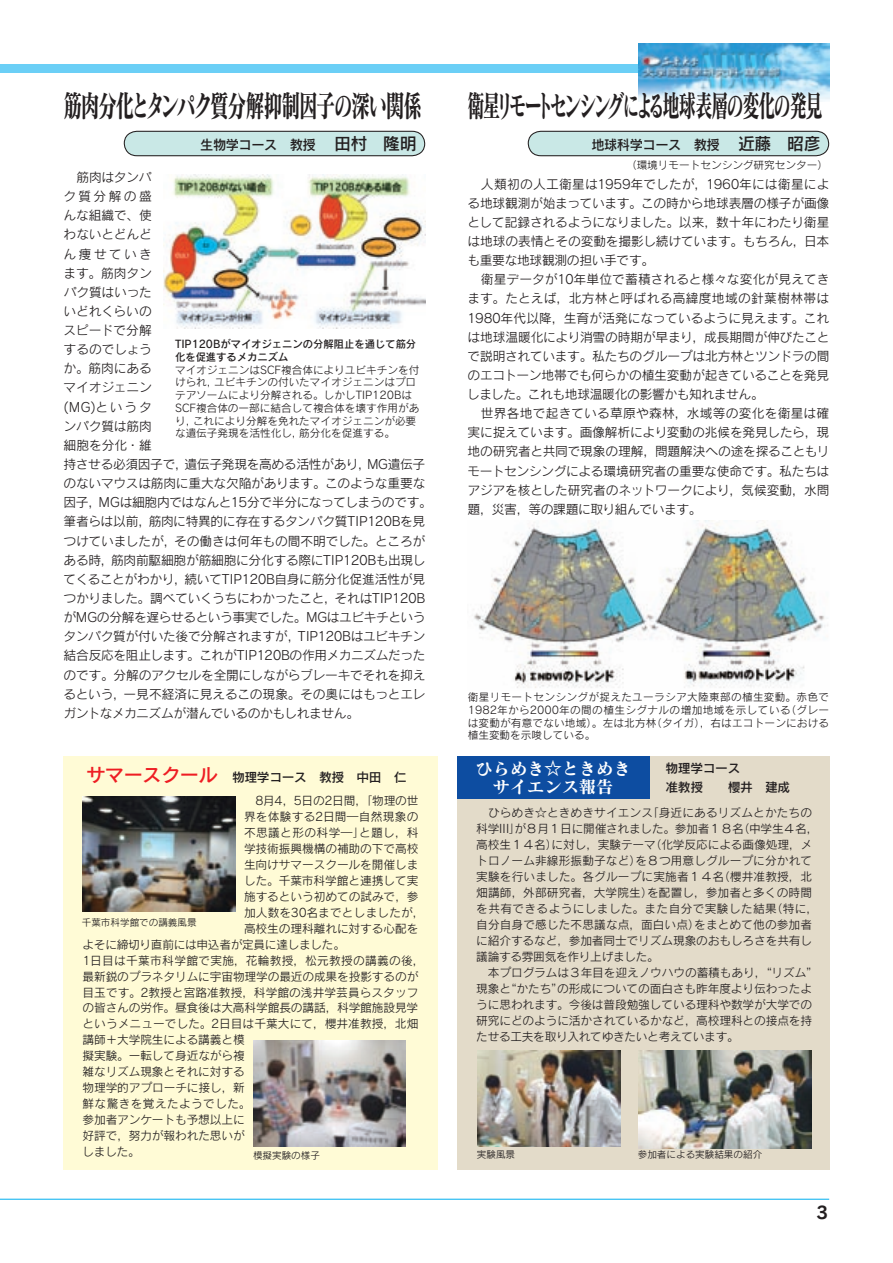
<style>
.page{position:relative;width:893px;height:1263px;background:#fff}
.page>*{position:absolute;margin:0;border:0;box-sizing:border-box;transform-origin:0 0}
.t1{font:30.9px "Matisse Pro B";letter-spacing:-.135em;color:#231f20;scale:.56 1}
.t2{font:30.9px "Matisse Pro B";letter-spacing:-.085em;color:#231f20;scale:.61 1}
.t3{font:19.2px "Rodin Pro DB";letter-spacing:-.025em;color:#ee1d23}
.t4{font:17.25px/18.1px "Matisse Pro B";color:#fff;text-align:center}
.t5{font:13.8px "Rodin Pro DB";letter-spacing:-.035em;color:#231f20;scale:.96 1}
.t6{font:12.75px/19.2px "Rodin Pro M";letter-spacing:-.02em;color:#231f20}
.t7{font:12.75px/19.2px "Rodin Pro DB";letter-spacing:-.025em;color:#231f20}
.t8{font:11.7px/15.9px "Rodin Pro M";letter-spacing:-.01em;color:#231f20}
.t9{font:11.7px "Rodin Pro M";letter-spacing:.025em;color:#231f20}
.t10{font:11.7px "Rodin Pro M";letter-spacing:.035em;color:#231f20}
.t11{font:11.7px "Rodin Pro M";letter-spacing:.01em;color:#231f20}
.t12{font:10.65px/12.8px "Rodin Pro M";color:#231f20;text-align:justify}
.t13{font:10.65px/12.8px "Rodin Pro DB";color:#231f20}
.t14{font:9.6px "Rodin Pro M";color:#231f20}
.s1{font-size:16.95px}
</style>
<div class="page">
<div style="left:0;top:64px;width:829px;height:8px;background:#6bcff6"></div>
<img style="left:638px;top:43px;width:191px;height:58px">
<hr style="left:0;top:1199px;width:829px;height:1px;background:#00aeef">
<img style="left:473px;top:521px;width:355px;height:167px">
<div style="left:64px;top:756px;width:374px;height:413px;background:#fffbd6"></div>
<div style="left:457px;top:756px;width:372px;height:413px;background:#e3dbc9"></div>
<div style="left:457px;top:756px;width:192px;height:43px;background:#0d4da1"></div>
<img style="left:83px;top:797px;width:153px;height:115px">
<img style="left:253px;top:1040px;width:153px;height:107px">
<img style="left:638px;top:1050px;width:173px;height:98px">
<img style="left:477px;top:1050px;width:143px;height:96px">
<svg style="left:123px;top:130px;width:303px;height:27px;background:#bfd9d7"></svg>
<svg style="left:527px;top:130px;width:303px;height:27px;background:#bfd9d7"></svg>
<img style="left:163px;top:174px;width:262px;height:154px">
<h1 class="t2" style="left:63px;top:85px;width:590px">筋肉分化とタンパク質分解抑制因子の深い関係</h1>
<p class="t5" style="left:200px;top:135px;width:227px">生物学コース　教授<span class="s1">　田村　隆明</span></p>
<p class="t6" style="left:63px;top:167px;width:370px">　筋肉はタンパ<br>ク質分解の盛<br>んな組織で、使<br>わないとどんど<br>ん痩せていき<br>ます。筋肉タン<br>パク質はいった<br>いどれくらいの<br>スピードで分解<br>するのでしょう<br>か。筋肉にある<br>マイオジェニン<br>(MG)というタ<br>ンパク質は筋肉<br>細胞を分化・維<br>持させる必須因子で, 遺伝子発現を高める活性があり, MG遺伝子のないマウスは筋肉に重大な欠陥があります。このような重要な因子, MGは細胞内ではなんと15分で半分になってしまうのです。筆者らは以前, 筋肉に特異的に存在するタンパク質TIP120Bを見つけていましたが, その働きは何年もの間不明でした。ところがある時, 筋肉前駆細胞が筋細胞に分化する際にTIP120Bも出現してくることがわかり, 続いてTIP120B自身に筋分化促進活性が見つかりました。調べていくうちにわかったこと, それはTIP120BがMGの分解を遅らせるという事実でした。MGはユビキチというタンパク質が付いた後で分解されますが, TIP120Bはユビキチン結合反応を阻止します。これがTIP120Bの作用メカニズムだったのです。分解のアクセルを全開にしながらブレーキでそれを抑えるという, 一見不経済に見えるこの現象。その奧にはもっとエレガントなメカニズムが潜んでいるのかもしれません。</p>
<p class="t13" style="left:175px;top:337px;width:243px">TIP120Bがマイオジェニンの分解阻止を通じて筋分化を促進するメカニズム</p>
<p class="t12" style="left:175px;top:363px;width:246px;text-align:left">マイオジェニンはSCF複合体によりユビキチンを付けられ, ユビキチンの付いたマイオジェニンはプロテアソームにより分解される。しかしTIP120Bは<br>SCF複合体の一部に結合して複合体を壊す作用があり, これにより分解を免れたマイオジェニンが必要な遺伝子発現を活性化し, 筋分化を促進する。</p>
<h1 class="t1" style="left:467px;top:85px;width:636px">衛星リモートセンシングによる地球表層の変化の発見</h1>
<p class="t12" style="left:626px;top:158px;width:203px">（環境リモートセンシング研究センター）</p>
<p class="t5" style="left:591px;top:135px;width:240px">地球科学コース　教授<span class="s1">　近藤　昭彦</span></p>
<p class="t6" style="left:467px;top:174px;width:364px">　人類初の人工衛星は1959年でしたが，1960年には衛星による地球観測が始まっています。この時から地球表層の様子が画像として記録されるようになりました。以来，数十年にわたり衛星は地球の表情とその変動を撮影し続けています。もちろん，日本も重要な地球観測の担い手です。<br>　衛星データが10年単位で蓄積されると様々な変化が見えてきます。たとえば，北方林と呼ばれる高緯度地域の針葉樹林帯は<br>1980年代以降，生育が活発になっているように見えます。これは地球温暖化により消雪の時期が早まり，成長期間が伸びたことで説明されています。私たちのグループは北方林とツンドラの間のエコトーン地帯でも何らかの植生変動が起きていることを発見しました。これも地球温暖化の影響かも知れません。<br>　世界各地で起きている草原や森林，水域等の変化を衛星は確実に捉えています。画像解析により変動の兆候を発見したら，現地の研究者と共同で現象の理解，問題解決への途を探ることもリモートセンシングによる環境研究者の重要な使命です。私たちはアジアを核とした研究者のネットワークにより，気候変動，水問題，災害，等の課題に取り組んでいます。</p>
<p class="t12" style="left:468px;top:690px;width:363px">衛星リモートセンシングが捉えたユーラシア大陸東部の植生変動。赤色で1982年から2000年の間の植生シグナルの増加地域を示している（グレーは変動が有意でない地域）。左は北方林（タイガ），右はエコトーンにおける植生変動を示唆している。</p>
<p class="t7" style="left:232px;top:767px;width:176px">物理学コース　教授　中田　仁</p>
<h3 class="t4" style="left:476px;top:759px;width:156px">ひらめき☆ときめきサイエンス報告</h3>
<p class="t8" style="left:476px;top:805px;width:343px">　ひらめき☆ときめきサイエンス「身近にあるリズムとかたちの科学III」が８月１日に開催されました。参加者１８名（中学生４名，高校生１４名）に対し，実験テーマ（化学反応による画像処理，メトロノーム非線形振動子など）を８つ用意しグループに分かれて実験を行いました。各グループに実施者１４名（櫻井准教授，北畑講師，外部研究者，大学院生）を配置し，参加者と多くの時間を共有できるようにしました。また自分で実験した結果（特に，自分自身で感じた不思議な点，面白い点）をまとめて他の参加者に紹介するなど，参加者同士でリズム現象のおもしろさを共有し議論する雰囲気を作り上げました。<br>　本プログラムは３年目を迎えノウハウの蓄積もあり，“リズム”現象と“かたち”の形成についての面白さも昨年度より伝わったように思われます。今後は普段勉強している理科や数学が大学での研究にどのように活かされているかなど，高校理科との接点を持たせる工夫を取り入れてゆきたいと考えています。</p>
<p class="t7" style="left:665px;top:758px;width:126px">物理学コース<br>准教授　　櫻井　建成</p>
<h2 class="t3" style="left:87px;top:762px;width:133px">サマースクール</h2>
<p class="t8" style="left:244px;top:792px;width:176px">　8月4，5日の2日間，「物理の世</p>
<p class="t9" style="left:244px;top:809px;width:176px">界を体験する2日間―自然現象の</p>
<p class="t10" style="left:244px;top:825px;width:176px">不思議と形の科学―」と題し，科</p>
<p class="t8" style="left:244px;top:840px;width:176px">学技術振興機構の補助の下で高校</p>
<p class="t8" style="left:244px;top:856px;width:176px">生向けサマースクールを開催しま</p>
<p class="t8" style="left:244px;top:872px;width:176px">した。千葉市科学館と連携して実</p>
<p class="t8" style="left:244px;top:888px;width:176px">施するという初めての試みで，参</p>
<p class="t11" style="left:244px;top:905px;width:182px">加人数を30名までとしましたが，</p>
<p class="t8" style="left:244px;top:920px;width:176px">高校生の理科離れに対する心配を</p>
<p class="t8" style="left:83px;top:936px;width:264px">よそに締切り直前には申込者が定員に達しました。</p>
<p class="t9" style="left:83px;top:953px;width:343px">1日目は千葉市科学館で実施，花輪教授，松元教授の講義の後，</p>
<p class="t8" style="left:83px;top:968px;width:337px">最新鋭のプラネタリムに宇宙物理学の最近の成果を投影するのが</p>
<p class="t8" style="left:83px;top:984px;width:337px">目玉です。2教授と宮路准教授，科学館の浅井学芸員らスタッフ</p>
<p class="t8" style="left:83px;top:1000px;width:337px">の皆さんの労作。昼食後は大高科学館長の講話，科学館施設見学</p>
<p class="t8" style="left:83px;top:1016px;width:337px">というメニューでした。2日目は千葉大にて，櫻井准教授，北畑</p>
<p class="t8" style="left:83px;top:1031px;width:164px">講師＋大学院生による講義と模</p>
<p class="t8" style="left:83px;top:1047px;width:164px">擬実験。一転して身近ながら複</p>
<p class="t8" style="left:83px;top:1063px;width:164px">雑なリズム現象とそれに対する</p>
<p class="t8" style="left:83px;top:1079px;width:164px">物理学的アプローチに接し，新</p>
<p class="t10" style="left:83px;top:1096px;width:170px">鮮な驚きを覚えたようでした。</p>
<p class="t8" style="left:83px;top:1111px;width:164px">参加者アンケートも予想以上に</p>
<p class="t8" style="left:83px;top:1127px;width:164px">好評で，努力が報われた思いが</p>
<p class="t8" style="left:83px;top:1143px;width:59px">しました。</p>
<p class="t14" style="left:82px;top:916px;width:116px">千葉市科学館での講義風景</p>
<p class="t14" style="left:477px;top:1148px;width:40px">実験風景</p>
<p class="t14" style="left:638px;top:1148px;width:126px">参加者による実験結果の紹介</p>
<p class="t14" style="left:253px;top:1149px;width:68px">模擬実験の様子</p>
</div>
